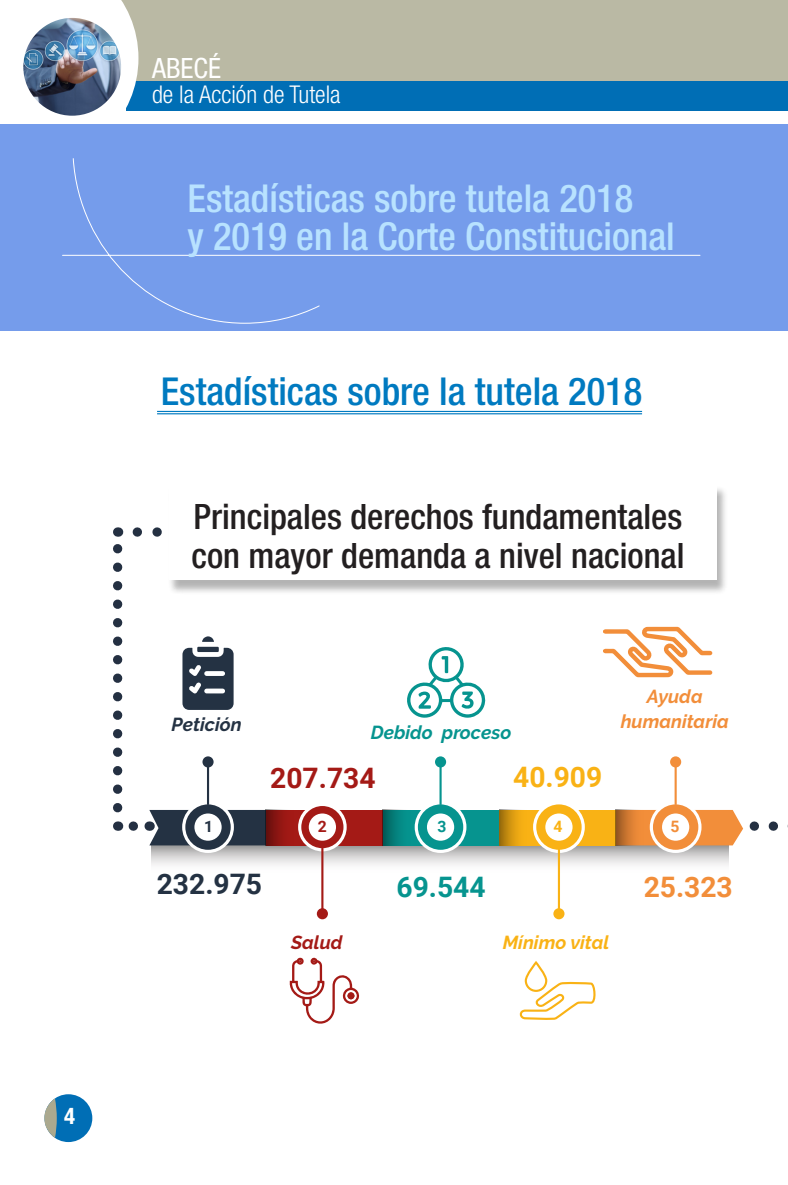
<style>
.page{position:relative;width:788px;height:1185px;background:#fff}
.page>*{position:absolute;margin:0;border:0;box-sizing:border-box;transform-origin:0 0}
.titulos_principales{font:500 condensed 38.5px/38.5px "Helvetica Neue LT Std";color:#b8e2ff}
.titulos_principales-2{font:500 condensed 38.5px "Helvetica Neue LT Std";color:#007ac0}
.titulos_principales-3{font:500 condensed 35px/38.5px "Helvetica Neue LT Std";color:#231f20}
.t1{font:700 28.18px "Roboto";color:#243243}
.t2{font:700 28.18px "Roboto";color:#a41a16}
.t3{font:700 28.18px "Roboto";color:#06948f}
.t4{font:700 28.18px "Roboto";color:#f9b215}
.t5{font:700 28.18px "Roboto";color:#f28e3a}
.t6{font:condensed 28px "Helvetica Neue LT Std";color:#fff}
.t7{font:300 condensed 24.5px "Helvetica Neue LT Std";color:#fff}
.t8{font:700 condensed 22.75px "Helvetica Neue LT Std";color:#fff}
.t9{font:italic 700 18.72px/25px "Raleway";color:#f28e3a;text-align:center}
.t10{font:italic 700 18.72px "Raleway";color:#06948f}
.t11{font:italic 700 18.72px "Raleway";color:#f9b215}
.t12{font:italic 700 18.72px "Raleway";color:#243243}
.t13{font:italic 700 18.72px "Raleway";color:#a41a16}
.t14{font:700 15.75px "Roboto";color:#243243}
.t15{font:700 15.75px "Roboto";color:#a41a16}
.t16{font:700 15.75px "Roboto";color:#06948f}
.t17{font:700 15.75px "Roboto";color:#f9b215}
.t18{font:700 15.75px "Roboto";color:#f28e3a}
</style>
<div class="page">
<div style="left:121px;top:0;width:667px;height:82px;background:#bab9a4"></div>
<div style="left:126px;top:82px;width:662px;height:29px;background:#006eb5"></div>
<div style="left:45px;top:1094px;width:47px;height:48px;background:#006eb5;border-radius:50%"></div>
<svg style="left:44px;top:1098px;width:13px;height:40px"></svg>
<div style="left:0;top:124px;width:788px;height:207px;background:#759ceb"></div>
<svg style="left:62px;top:165px;width:639px;height:159px"></svg>
<svg style="left:128px;top:821px;width:5px;height:10px"></svg>
<svg style="left:137px;top:527px;width:25px;height:10px"></svg>
<svg style="left:113px;top:527px;width:9px;height:281px"></svg>
<div style="left:168px;top:486px;width:560px;height:109px;background:#000;opacity:.3"></div>
<div style="left:169px;top:483px;width:547px;height:97px;background:#fff"></div>
<div style="left:151px;top:845px;width:577px;height:28px;background:linear-gradient(to bottom,#a8a7a7,#fff)"></div>
<div style="left:266px;top:810px;width:117px;height:35px;background:#a41a16"></div>
<div style="left:383px;top:810px;width:116px;height:35px;background:#06948f"></div>
<div style="left:499px;top:810px;width:117px;height:35px;background:#f9b215"></div>
<div style="left:266px;top:810px;width:28px;height:35px;background:linear-gradient(to right,#6c100e,#ab1a16)"></div>
<svg style="left:383px;top:810px;width:17px;height:35px"></svg>
<div style="left:499px;top:810px;width:28px;height:35px;background:linear-gradient(to right,#a2730d,#ffb915)"></div>
<svg style="left:149px;top:801px;width:117px;height:52px"></svg>
<div style="left:194px;top:813px;width:28px;height:27px;background:#fff;border-radius:50%"></div>
<hr style="left:207px;top:762px;width:2px;height:43px;background:#243243">
<div style="left:202px;top:756px;width:12px;height:11px;background:#243243;border-radius:50%"></div>
<svg style="left:300px;top:804px;width:45px;height:46px"></svg>
<div style="left:298px;top:803px;width:49px;height:48px;border:3px solid #fff;border-radius:50%"></div>
<div style="left:309px;top:813px;width:27px;height:27px;background:#fff;border-radius:50%"></div>
<hr style="left:321px;top:848px;width:2px;height:66px;background:#a41a16">
<div style="left:317px;top:908px;width:11px;height:11px;background:#a41a16;border-radius:50%"></div>
<svg style="left:415px;top:804px;width:51px;height:49px"></svg>
<div style="left:427px;top:813px;width:27px;height:27px;background:#fff;border-radius:50%"></div>
<hr style="left:439px;top:762px;width:3px;height:43px;background:#06948f">
<div style="left:435px;top:756px;width:11px;height:11px;background:#06948f;border-radius:50%"></div>
<svg style="left:533px;top:804px;width:52px;height:49px"></svg>
<div style="left:545px;top:813px;width:27px;height:27px;background:#fff;border-radius:50%"></div>
<hr style="left:558px;top:848px;width:2px;height:66px;background:#f9b215">
<div style="left:553px;top:908px;width:11px;height:11px;background:#f9b215;border-radius:50%"></div>
<svg style="left:616px;top:804px;width:172px;height:49px"></svg>
<div style="left:662px;top:813px;width:27px;height:27px;background:#fff;border-radius:50%"></div>
<hr style="left:674px;top:762px;width:3px;height:43px;background:#f28e3a">
<div style="left:670px;top:756px;width:11px;height:11px;background:#f28e3a;border-radius:50%"></div>
<svg style="left:182px;top:636px;width:52px;height:74px"></svg>
<svg style="left:407px;top:647px;width:79px;height:71px"></svg>
<svg style="left:603px;top:627px;width:109px;height:50px"></svg>
<svg style="left:290px;top:957px;width:70px;height:67px"></svg>
<svg style="left:519px;top:981px;width:77px;height:39px"></svg>
<div style="left:525px;top:961px;width:22px;height:31px;border:2px solid #f9b215;border-radius:10px"></div>
<hr style="left:157px;top:411px;width:485px;height:1px;background:#007ac0">
<hr style="left:157px;top:413px;width:485px;height:1px;background:#007ac0">
<img style="left:23px;top:0;width:115px;height:165px">
<p class="t8" style="left:64px;top:1102px;width:12px">4</p>
<p class="t6" style="left:152px;top:52px;width:70px">ABECÉ</p>
<p class="t7" style="left:152px;top:80px;width:190px">de la Acción de Tutela</p>
<p class="titulos_principales" style="left:187px;top:178px;width:489px">Estadísticas sobre tutela 2018<br>y 2019 en la Corte Constitucional</p>
<p class="titulos_principales-2" style="left:161px;top:368px;width:483px">Estadísticas sobre la tutela 2018</p>
<p class="titulos_principales-3" style="left:192px;top:497px;width:494px">Principales derechos fundamentales con mayor demanda a nivel nacional</p>
<p class="t12" style="left:172px;top:713px;width:72px">Petición</p>
<p class="t14" style="left:204px;top:815px;width:11px">1</p>
<p class="t10" style="left:371px;top:721px;width:142px">Debido proceso</p>
<p class="t2" style="left:270px;top:758px;width:107px">207.734</p>
<p class="t15" style="left:318px;top:816px;width:11px">2</p>
<p class="t16" style="left:437px;top:815px;width:11px">3</p>
<p class="t4" style="left:513px;top:757px;width:91px">40.909</p>
<p class="t17" style="left:553px;top:816px;width:11px">4</p>
<p class="t9" style="left:621px;top:684px;width:110px">Ayuda humanitaria</p>
<p class="t18" style="left:670px;top:816px;width:11px">5</p>
<p class="t1" style="left:157px;top:864px;width:107px">232.975</p>
<p class="t3" style="left:396px;top:867px;width:91px">69.544</p>
<p class="t13" style="left:291px;top:931px;width:53px">Salud</p>
<p class="t11" style="left:503px;top:931px;width:108px">Mínimo vital</p>
<p class="t5" style="left:644px;top:867px;width:91px">25.323</p>
</div>
